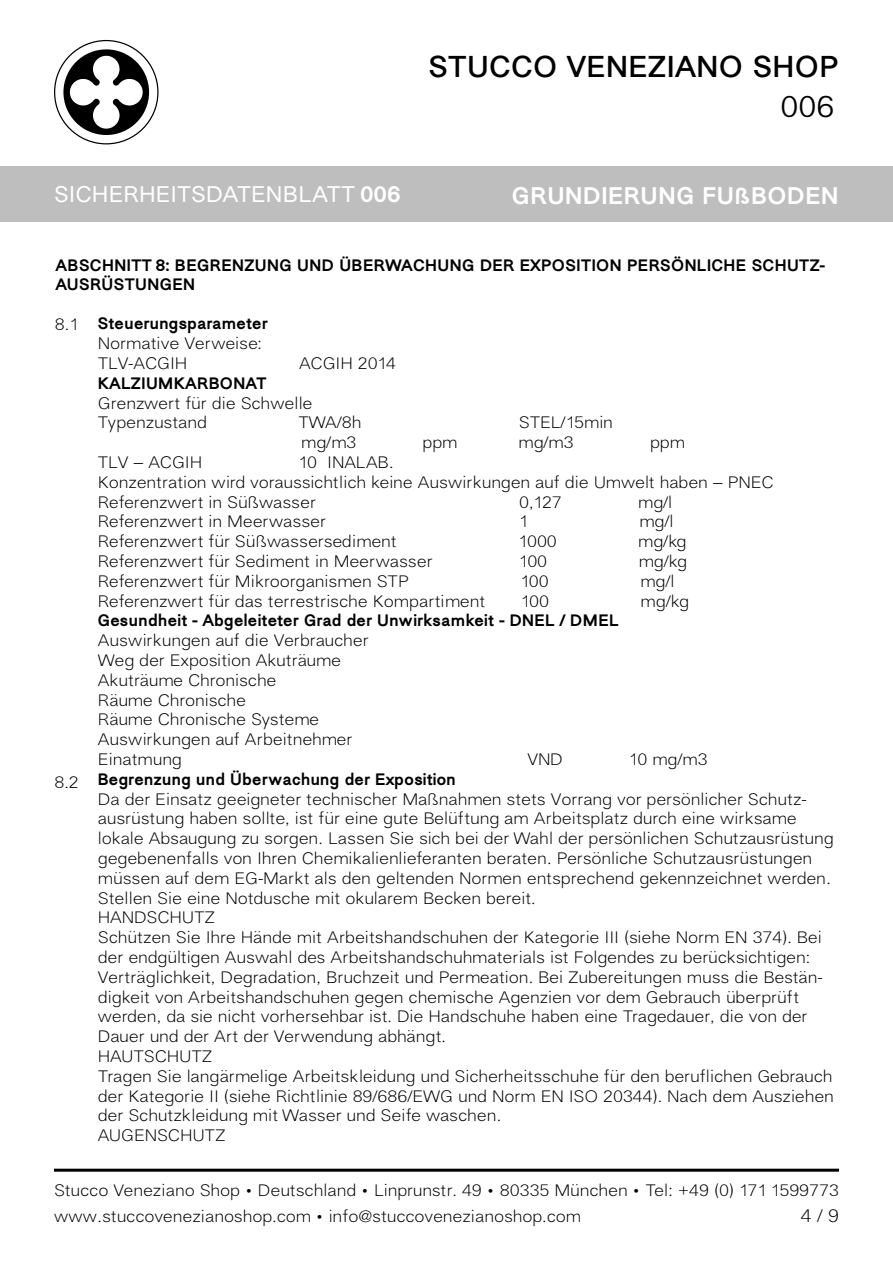
<style>
.page{position:relative;width:893px;height:1263px;background:#fff}
.page>*{position:absolute;margin:0;border:0;box-sizing:border-box;transform-origin:0 0}
.t1{font:700 30px "Atto";color:#000}
.t2{font:30px "Atto";color:#000}
.t3{font:800 24px "Atto";color:#fff}
.t4{font:500 22.5px "Atto";color:#fff}
.t5{font:300 18px "Atto";color:#000}
.t6{font:300 16.5px/19.8px "Atto";color:#000}
.t7{font:800 16.5px/19.8px "Atto";color:#000}
.s1{font-weight:800}
</style>
<div class="page">
<div style="left:0;top:166px;width:893px;height:56px;background:#bfbebe"></div>
<svg style="left:54px;top:40px;width:105px;height:104px"></svg>
<hr style="left:54px;top:1169px;width:785px;height:3px;background:#000">
<h1 class="t1" style="left:428px;top:48px;width:412px">STUCCO VENEZIANO SHOP</h1>
<h1 class="t2" style="left:780px;top:88px;width:56px">006</h1>
<h3 class="t4" style="left:54px;top:181px;width:348px">SICHERHEITSDATENBLATT <span class="s1">006</span></h3>
<h2 class="t3" style="left:512px;top:179px;width:329px">GRUNDIERUNG FUßBODEN</h2>
<p class="t7" style="left:56px;top:255px;width:771px">ABSCHNITT 8: BEGRENZUNG UND ÜBERWACHUNG DER EXPOSITION PERSÖNLICHE SCHUTZ-<br>AUSRÜSTUNGEN</p>
<p class="t6" style="left:55px;top:314px;width:24px">8.1</p>
<p class="t6" style="left:55px;top:773px;width:26px">8.2</p>
<p class="t7" style="left:98px;top:314px;width:171px">Steuerungsparameter</p>
<p class="t6" style="left:98px;top:334px;width:165px">Normative Verweise:</p>
<p class="t6" style="left:98px;top:353px;width:91px">TLV-ACGIH</p>
<p class="t6" style="left:299px;top:353px;width:98px">ACGIH 2014</p>
<p class="t7" style="left:98px;top:373px;width:170px">KALZIUMKARBONAT</p>
<p class="t6" style="left:98px;top:393px;width:216px">Grenzwert für die Schwelle</p>
<p class="t6" style="left:98px;top:413px;width:110px">Typenzustand</p>
<p class="t6" style="left:298px;top:413px;width:64px">TWA/8h</p>
<p class="t6" style="left:519px;top:413px;width:95px">STEL/15min</p>
<p class="t6" style="left:301px;top:433px;width:57px">mg/m3</p>
<p class="t6" style="left:423px;top:433px;width:36px">ppm</p>
<p class="t6" style="left:518px;top:433px;width:57px">mg/m3</p>
<p class="t6" style="left:650px;top:433px;width:36px">ppm</p>
<p class="t6" style="left:98px;top:452px;width:106px">TLV – ACGIH</p>
<p class="t6" style="left:299px;top:452px;width:97px">10 INALAB.</p>
<p class="t6" style="left:98px;top:472px;width:677px">Konzentration wird voraussichtlich keine Auswirkungen auf die Umwelt haben – PNEC<br>Referenzwert in Süßwasser</p>
<p class="t6" style="left:519px;top:492px;width:44px">0,127</p>
<p class="t6" style="left:638px;top:492px;width:36px">mg/l</p>
<p class="t6" style="left:98px;top:512px;width:230px">Referenzwert in Meerwasser</p>
<p class="t6" style="left:519px;top:512px;width:10px">1</p>
<p class="t6" style="left:639px;top:512px;width:36px">mg/l</p>
<p class="t6" style="left:98px;top:532px;width:300px">Referenzwert für Süßwassersediment</p>
<p class="t6" style="left:519px;top:532px;width:40px">1000</p>
<p class="t6" style="left:638px;top:532px;width:50px">mg/kg</p>
<p class="t6" style="left:98px;top:551px;width:336px">Referenzwert für Sediment in Meerwasser</p>
<p class="t6" style="left:519px;top:551px;width:30px">100</p>
<p class="t6" style="left:639px;top:551px;width:50px">mg/kg</p>
<p class="t6" style="left:98px;top:571px;width:312px">Referenzwert für Mikroorganismen STP</p>
<p class="t6" style="left:520px;top:571px;width:30px">100</p>
<p class="t6" style="left:640px;top:571px;width:36px">mg/l</p>
<p class="t6" style="left:98px;top:591px;width:389px">Referenzwert für das terrestrische Kompartiment</p>
<p class="t6" style="left:521px;top:591px;width:30px">100</p>
<p class="t6" style="left:641px;top:591px;width:50px">mg/kg</p>
<p class="t7" style="left:98px;top:611px;width:522px">Gesundheit - Abgeleiteter Grad der Unwirksamkeit - DNEL / DMEL</p>
<p class="t6" style="left:98px;top:631px;width:272px">Auswirkungen auf die Verbraucher</p>
<p class="t6" style="left:98px;top:650px;width:244px">Weg der Exposition Akuträume</p>
<p class="t6" style="left:98px;top:670px;width:180px">Akuträume Chronische</p>
<p class="t6" style="left:98px;top:690px;width:150px">Räume Chronische</p>
<p class="t6" style="left:98px;top:710px;width:223px">Räume Chronische Systeme</p>
<p class="t6" style="left:98px;top:730px;width:256px">Auswirkungen auf Arbeitnehmer</p>
<p class="t6" style="left:98px;top:749px;width:85px">Einatmung</p>
<p class="t6" style="left:527px;top:749px;width:37px">VND</p>
<p class="t6" style="left:629px;top:749px;width:80px">10 mg/m3</p>
<p class="t7" style="left:98px;top:769px;width:360px">Begrenzung und Überwachung der Exposition</p>
<p class="t6" style="left:98px;top:789px;width:737px">Da der Einsatz geeigneter technischer Maßnahmen stets Vorrang vor persönlicher Schutz&shy;ausrüstung haben sollte, ist für eine gute Belüftung am Arbeitsplatz durch eine wirksame lokale Absaugung zu sorgen. Lassen Sie sich bei der Wahl der persönlichen Schutzausrüstung gegebenenfalls von Ihren Chemikalienlieferanten beraten. Persönliche Schutzausrüstungen müssen auf dem EG-Markt als den geltenden Normen entsprechend gekennzeichnet werden.<br>Stellen Sie eine Notdusche mit okularem Becken bereit.</p>
<p class="t6" style="left:98px;top:908px;width:118px">HANDSCHUTZ</p>
<p class="t6" style="left:98px;top:928px;width:726px">Schützen Sie Ihre Hände mit Arbeitshandschuhen der Kategorie III (siehe Norm EN 374). Bei der endgültigen Auswahl des Arbeitshandschuhmaterials ist Folgendes zu berücksichtigen:<br>Verträglichkeit, Degradation, Bruchzeit und Permeation. Bei Zubereitungen muss die Bestän&shy;digkeit von Arbeitshandschuhen gegen chemische Agenzien vor dem Gebrauch überprüft werden, da sie nicht vorhersehbar ist. Die Handschuhe haben eine Tragedauer, die von der Dauer und der Art der Verwendung abhängt.</p>
<p class="t6" style="left:98px;top:1046px;width:116px">HAUTSCHUTZ</p>
<p class="t6" style="left:98px;top:1066px;width:737px;text-align:justify">Tragen Sie langärmelige Arbeitskleidung und Sicherheitsschuhe für den beruflichen Gebrauch der Kategorie II (siehe Richtlinie 89/686/EWG und Norm EN ISO 20344). Nach dem Ausziehen der Schutzkleidung mit Wasser und Seife waschen.</p>
<p class="t6" style="left:98px;top:1126px;width:129px">AUGENSCHUTZ</p>
<p class="t6" style="left:54px;top:1181px;width:786px">Stucco Veneziano Shop • Deutschland • Linprunstr. 49 • 80335 München • Tel: +49 (0) 171 1599773</p>
<p class="t6" style="left:54px;top:1207px;width:528px">www.stuccovenezianoshop.com • info@stuccovenezianoshop.com</p>
<p class="t5" style="left:801px;top:1204px;width:40px">4 / 9</p>
</div>
